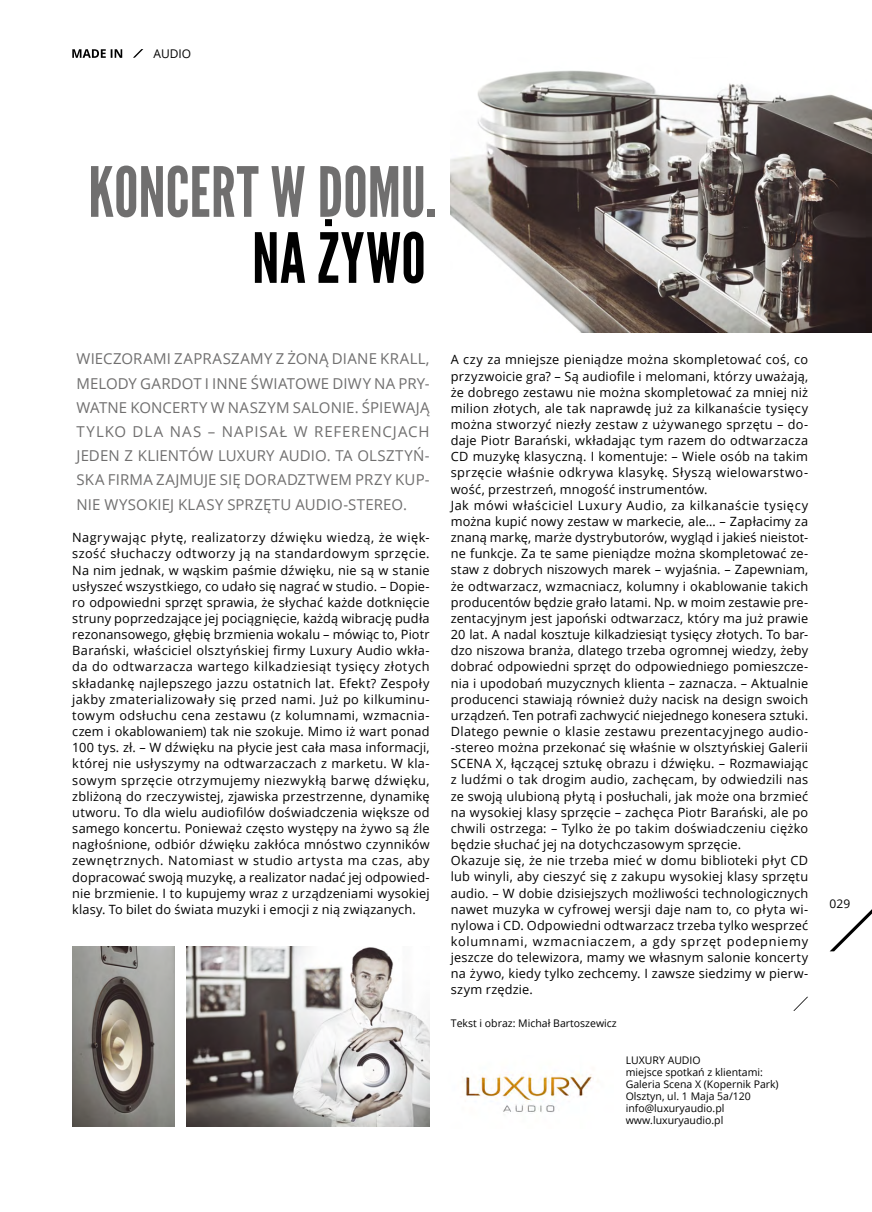
<style>
.page{position:relative;width:872px;height:1212px;background:#fff}
.page>*{position:absolute;margin:0;border:0;box-sizing:border-box;transform-origin:0 0}
.t1{font:69px "League Gothic";color:#706f6f}
.t2{font:69px "League Gothic";letter-spacing:.015em;color:#000}
.t3{font:15px/24.2px "Open Sans";letter-spacing:.015em;color:#706f6f;text-align:justify}
.t4{font:12.75px/16.2px "Open Sans";letter-spacing:.015em;color:#000;text-align:justify}
.t5{font:12px "Open Sans";color:#000}
.t6{font:10.5px/12px "Open Sans";color:#000}
</style>
<div class="page">
<svg style="left:793px;top:997px;width:15px;height:14px"></svg>
<img style="left:464px;top:1073px;width:134px;height:39px">
<img style="left:451px;top:70px;width:421px;height:262px">
<img style="left:187px;top:946px;width:242px;height:181px">
<img style="left:72px;top:946px;width:102px;height:181px">
<svg style="left:830px;top:909px;width:42px;height:42px"></svg>
<svg style="left:133px;top:49px;width:10px;height:9px"></svg>
<svg style="left:72px;top:49px;width:50px;height:9px"></svg>
<p class="t5" style="left:153px;top:45px;width:39px">AUDIO</p>
<h1 class="t1" style="left:88px;top:151px;width:350px">KONCERT W DOMU.</h1>
<h1 class="t2" style="left:252px;top:217px;width:175px">NA ŻYWO</h1>
<p class="t3" style="left:77px;top:346px;width:354px">WIECZORAMI ZAPRASZAMY Z ŻONĄ DIANE KRALL, MELODY GARDOT I INNE ŚWIATOWE DIWY NA PRY-WATNE KONCERTY W NASZYM SALONIE. ŚPIEWAJĄ TYLKO DLA NAS – NAPISAŁ W REFERENCJACH JEDEN Z KLIENTÓW LUXURY AUDIO. TA OLSZTYŃ-SKA FIRMA ZAJMUJE SIĘ DORADZTWEM PRZY KUP-NIE WYSOKIEJ KLASY SPRZĘTU AUDIO-STEREO.</p>
<p class="t4" style="left:72px;top:529px;width:359px">Nagrywając płytę, realizatorzy dźwięku wiedzą, że więk&shy;szość słuchaczy odtworzy ją na standardowym sprzęcie.<br>Na nim jednak, w wąskim paśmie dźwięku, nie są w stanie usłyszeć wszystkiego, co udało się nagrać w studio. – Dopie&shy;ro odpowiedni sprzęt sprawia, że słychać każde dotknięcie struny poprzedzające jej pociągnięcie, każdą wibrację pudła rezonansowego, głębię brzmienia wokalu – mówiąc to, Piotr Barański, właściciel olsztyńskiej firmy Luxury Audio wkła&shy;da do odtwarzacza wartego kilkadziesiąt tysięcy złotych składankę najlepszego jazzu ostatnich lat. Efekt? Zespoły jakby zmaterializowały się przed nami. Już po kilkuminu&shy;towym odsłuchu cena zestawu (z kolumnami, wzmacnia&shy;czem i okablowaniem) tak nie szokuje. Mimo iż wart ponad 100 tys. zł. – W dźwięku na płycie jest cała masa informacji, której nie usłyszymy na odtwarzaczach z marketu. W kla&shy;sowym sprzęcie otrzymujemy niezwykłą barwę dźwięku, zbliżoną do rzeczywistej, zjawiska przestrzenne, dynamikę utworu. To dla wielu audiofilów doświadczenia większe od samego koncertu. Ponieważ często występy na żywo są źle nagłośnione, odbiór dźwięku zakłóca mnóstwo czynników zewnętrznych. Natomiast w studio artysta ma czas, aby dopracować swoją muzykę, a realizator nadać jej odpowied&shy;nie brzmienie. I to kupujemy wraz z urządzeniami wysokiej klasy. To bilet do świata muzyki i emocji z nią związanych.</p>
<p class="t4" style="left:451px;top:351px;width:359px;text-align:left">A czy za mniejsze pieniądze można skompletować coś, co przyzwoicie gra? – Są audiofile i melomani, którzy uważają, że dobrego zestawu nie można skompletować za mniej niż milion złotych, ale tak naprawdę już za kilkanaście tysięcy można stworzyć niezły zestaw z używanego sprzętu – do&shy;daje Piotr Barański, wkładając tym razem do odtwarzacza CD muzykę klasyczną. I komentuje: – Wiele osób na takim sprzęcie właśnie odkrywa klasykę. Słyszą wielowarstwo&shy;wość, przestrzeń, mnogość instrumentów.<br>Jak mówi właściciel Luxury Audio, za kilkanaście tysięcy można kupić nowy zestaw w markecie, ale… – Zapłacimy za znaną markę, marże dystrybutorów, wygląd i jakieś nieistot&shy;ne funkcje. Za te same pieniądze można skompletować ze&shy;staw z dobrych niszowych marek – wyjaśnia. – Zapewniam, że odtwarzacz, wzmacniacz, kolumny i okablowanie takich producentów będzie grało latami. Np. w moim zestawie pre&shy;zentacyjnym jest japoński odtwarzacz, który ma już prawie 20 lat. A nadal kosztuje kilkadziesiąt tysięcy złotych. To bar&shy;dzo niszowa branża, dlatego trzeba ogromnej wiedzy, żeby dobrać odpowiedni sprzęt do odpowiedniego pomieszcze&shy;nia i upodobań muzycznych klienta – zaznacza. – Aktualnie producenci stawiają również duży nacisk na design swoich urządzeń. Ten potrafi zachwycić niejednego konesera sztuki.<br>Dlatego pewnie o klasie zestawu prezentacyjnego audio--stereo można przekonać się właśnie w olsztyńskiej Galerii SCENA X, łączącej sztukę obrazu i dźwięku. – Rozmawiając z ludźmi o tak drogim audio, zachęcam, by odwiedzili nas ze swoją ulubioną płytą i posłuchali, jak może ona brzmieć na wysokiej klasy sprzęcie – zachęca Piotr Barański, ale po chwili ostrzega: – Tylko że po takim doświadczeniu ciężko będzie słuchać jej na dotychczasowym sprzęcie.<br>Okazuje się, że nie trzeba mieć w domu biblioteki płyt CD lub winyli, aby cieszyć się z zakupu wysokiej klasy sprzętu audio. – W dobie dzisiejszych możliwości technologicznych nawet muzyka w cyfrowej wersji daje nam to, co płyta wi&shy;nylowa i CD. Odpowiedni odtwarzacz trzeba tylko wesprzeć kolumnami, wzmacniaczem, a gdy sprzęt podepniemy jeszcze do telewizora, mamy we własnym salonie koncerty na żywo, kiedy tylko zechcemy. I zawsze siedzimy w pierw&shy;szym rzędzie.</p>
<p class="t6" style="left:451px;top:1017px;width:167px">Tekst i obraz: Michał Bartoszewicz</p>
<p class="t6" style="left:626px;top:1054px;width:154px">LUXURY AUDIO<br>miejsce spotkań z klientami:<br>Galeria Scena X (Kopernik Park)<br>Olsztyn, ul. 1 Maja 5a/120 info@luxuryaudio.pl www.luxuryaudio.pl</p>
<p class="t5" style="left:829px;top:896px;width:22px">029</p>
</div>
